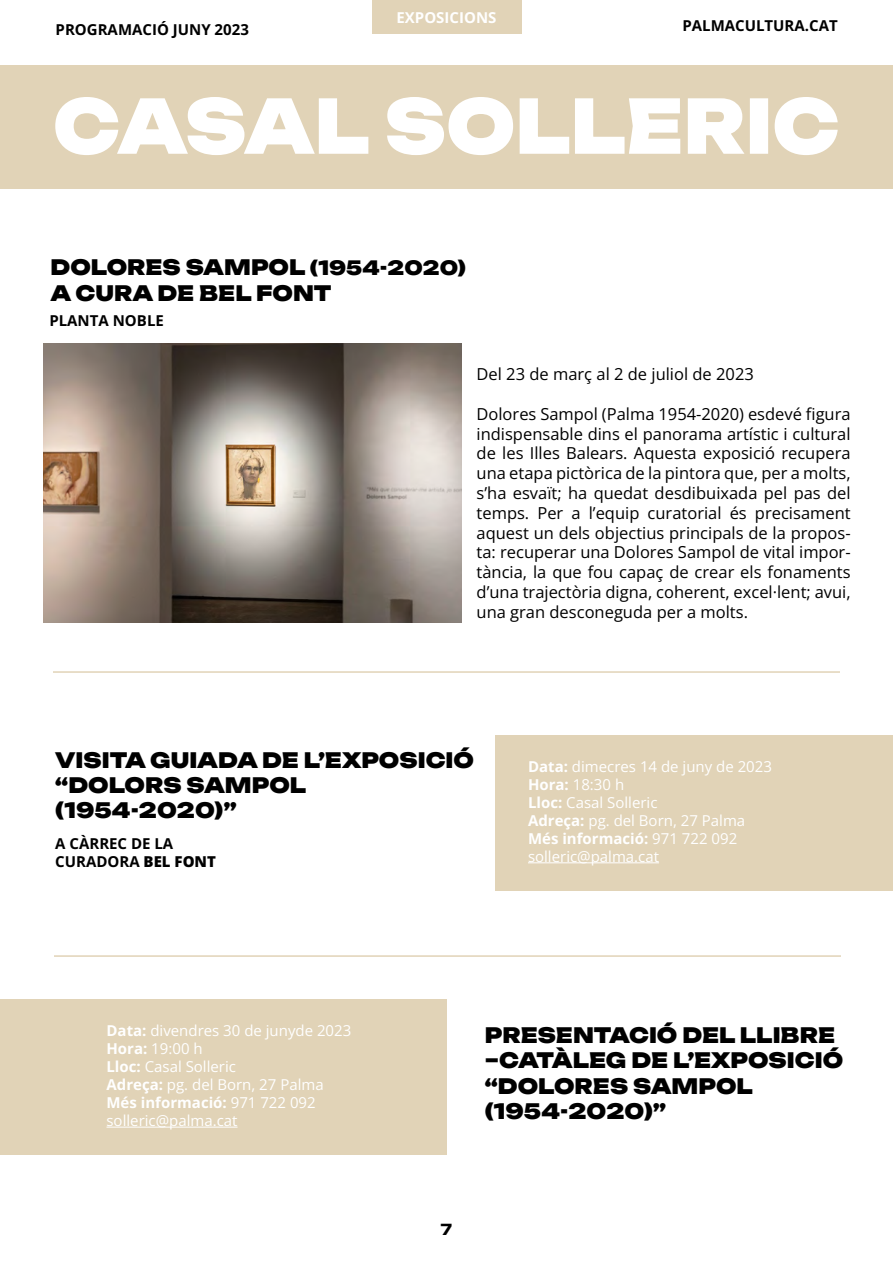
<style>
.page{position:relative;width:893px;height:1263px;background:#fff}
.page>*{position:absolute;margin:0;border:0;box-sizing:border-box;transform-origin:0 0}
.t1{font:900 21px/25.2px "Unbounded";color:#000}
.t2{font:16.5px/19.8px "Open Sans";color:#000;text-align:justify}
.t3{font:15px/18px "Open Sans";color:#fff}
.t4{font:700 15px/18px "Open Sans";color:#000}
.t5{font:700 15px "Open Sans";color:#fff}
.t6{font:700 15px "Unbounded";color:#000}
.s1{font-size:19.5px}
.s2{font-weight:800}
.s3{font-weight:700}
</style>
<div class="page">
<div style="left:372px;top:0;width:149px;height:34px;background:#e1d3b7"></div>
<div style="left:0;top:66px;width:893px;height:123px;background:#e1d3b7"></div>
<svg style="left:55px;top:97px;width:783px;height:58px;fill:#fff"></svg>
<img style="left:44px;top:344px;width:417px;height:279px">
<hr style="left:53px;top:671px;width:787px;height:2px;background:#e1d3b7">
<hr style="left:54px;top:955px;width:787px;height:2px;background:#e1d3b7">
<div style="left:495px;top:735px;width:398px;height:155px;background:#e1d3b7"></div>
<div style="left:0;top:999px;width:446px;height:155px;background:#e1d3b7"></div>
<hr style="left:528px;top:862px;width:131px;height:1px;background:#fff">
<hr style="left:106px;top:1127px;width:132px;height:1px;background:#fff">
<p class="t5" style="left:397px;top:8px;width:101px">EXPOSICIONS</p>
<p class="t4" style="left:56px;top:20px;width:195px">PROGRAMACIÓ JUNY 2023</p>
<p class="t4" style="left:682px;top:16px;width:157px">PALMACULTURA.CAT</p>
<p class="t1" style="left:50px;top:253px;width:417px">DOLORES SAMPOL <span class="s1">(1954-2020)<br></span>A CURA DE BEL FONT</p>
<p class="t4" style="left:49px;top:312px;width:116px">PLANTA NOBLE</p>
<p class="t2" style="left:477px;top:364px;width:279px">Del 23 de març al 2 de juliol de 2023</p>
<p class="t2" style="left:477px;top:403px;width:376px">Dolores Sampol (Palma 1954-2020) esdevé figura indispensable dins el panorama artístic i cultural de les Illes Balears. Aquesta exposició recupera una etapa pictòrica de la pintora que, per a molts, s’ha esvaït; ha quedat desdibuixada pel pas del temps. Per a l’equip curatorial és precisament aquest un dels objectius principals de la propos&shy;ta: recuperar una Dolores Sampol de vital impor&shy;tància, la que fou capaç de crear els fonaments d’una trajectòria digna, coherent, excel·lent; avui, una gran desconeguda per a molts.</p>
<p class="t1" style="left:55px;top:746px;width:420px">VISITA GUIADA DE L’EXPOSICIÓ “DOLORS SAMPOL (1954-2020)”</p>
<p class="t4" style="left:55px;top:834px;width:162px">A CÀRREC DE LA<br>CURADORA <span class="s2">BEL FONT</span></p>
<p class="t3" style="left:528px;top:757px;width:245px"><span class="s3">Data:</span> dimecres 14 de juny de 2023<br><span class="s3">Hora:</span> 18:30 h<br><span class="s3">Lloc:</span> Casal Solleric<br><span class="s3">Adreça:</span> pg. del Born, 27 Palma<br><span class="s3">Més informació:</span> 971 722 092 solleric@palma.cat</p>
<p class="t3" style="left:106px;top:1021px;width:246px"><span class="s3">Data:</span> divendres 30 de junyde 2023<br><span class="s3">Hora:</span> 19:00 h<br><span class="s3">Lloc:</span> Casal Solleric<br><span class="s3">Adreça:</span> pg. del Born, 27 Palma<br><span class="s3">Més informació:</span> 971 722 092 solleric@palma.cat</p>
<p class="t1" style="left:485px;top:1021px;width:360px">PRESENTACIÓ DEL LLIBRE –CATÀLEG DE L’EXPOSICIÓ “DOLORES SAMPOL (1954-2020)”</p>
<p class="t6" style="left:441px;top:1217px;width:13px">7</p>
</div>
